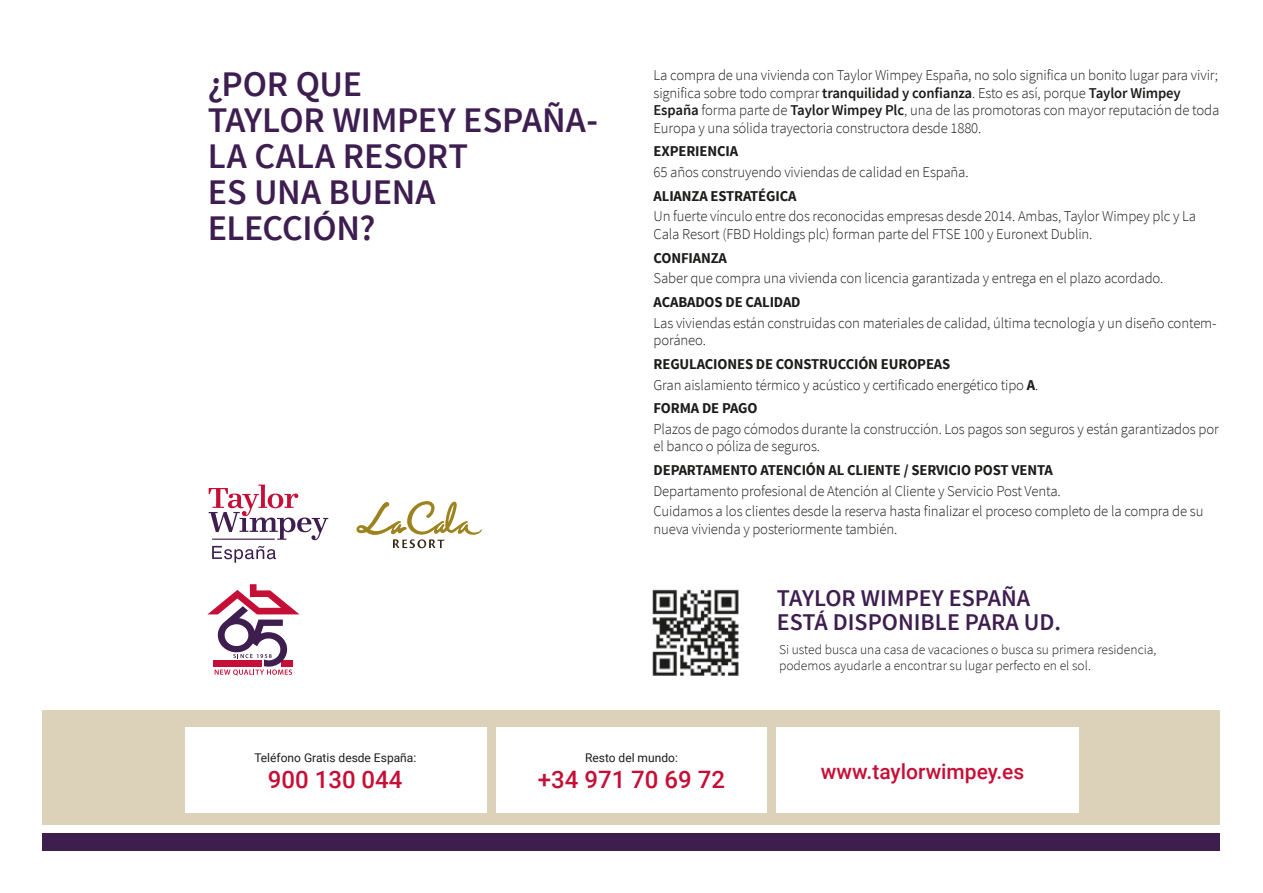
<style>
.page{position:relative;width:1263px;height:893px;background:#fff}
.page>*{position:absolute;margin:0;border:0;box-sizing:border-box;transform-origin:0 0}
.t1{font:600 36px/36px "Source Sans Pro";letter-spacing:-.005em;color:#3e1e50}
.t2{font:600 24px/24px "Source Sans Pro";color:#3e1e50}
.t3{font:500 24px "Roboto";color:#c60f37}
.t4{font:500 21px "Roboto";color:#c60f37}
.t5{font:300 15px/17.7px "Source Sans Pro";letter-spacing:-.01em;color:#1c1c1b}
.t6{font:700 15px "Source Sans Pro";letter-spacing:-.01em;color:#1c1c1b}
.t7{font:300 13.5px/16.2px "Source Sans Pro";color:#1c1c1b}
.t8{font:12px "Roboto";color:#1c1c1b}
.s1{font-weight:600}
.s2{font-weight:700}
</style>
<div class="page">
<div style="left:43px;top:710px;width:1177px;height:115px;background:#dcd1b9"></div>
<div style="left:43px;top:833px;width:1177px;height:17px;background:#3e1d4f"></div>
<div style="left:185px;top:727px;width:893px;height:85px;background:#fff"></div>
<div style="left:487px;top:722px;width:8px;height:95px;background:#dcd1b9"></div>
<div style="left:768px;top:722px;width:8px;height:95px;background:#dcd1b9"></div>
<img style="left:652px;top:589px;width:87px;height:87px">
<svg style="left:207px;top:584px;width:93px;height:91px"></svg>
<svg style="left:356px;top:501px;width:126px;height:47px"></svg>
<svg style="left:212px;top:546px;width:64px;height:17px"></svg>
<svg style="left:209px;top:485px;width:119px;height:55px"></svg>
<h1 class="t1" style="left:208px;top:67px;width:392px">¿POR QUE<br>TAYLOR WIMPEY ESPAÑA-<br>LA CALA RESORT<br>ES UNA BUENA<br>ELECCIÓN?</h1>
<p class="t5" style="left:653px;top:66px;width:567px">La compra de una vivienda con Taylor Wimpey España, no solo significa un bonito lugar para vivir; significa sobre todo comprar <span class="s1">tranquilidad y confianza</span>. Esto es así, porque <span class="s1">Taylor Wimpey España</span> forma parte de <span class="s1">Taylor Wimpey Plc</span>, una de las promotoras con mayor reputación de toda Europa y una sólida trayectoria constructora desde 1880.</p>
<p class="t6" style="left:653px;top:142px;width:86px">EXPERIENCIA</p>
<p class="t5" style="left:653px;top:163px;width:317px">65 años construyendo viviendas de calidad en España.</p>
<p class="t6" style="left:653px;top:186px;width:145px">ALIANZA ESTRATÉGICA</p>
<p class="t5" style="left:653px;top:208px;width:544px">Un fuerte vínculo entre dos reconocidas empresas desde 2014. Ambas, Taylor Wimpey plc y La<br>Cala Resort (FBD Holdings plc) forman parte del FTSE 100 y Euronext Dublin.</p>
<p class="t6" style="left:653px;top:248px;width:75px">CONFIANZA</p>
<p class="t5" style="left:653px;top:270px;width:511px">Saber que compra una vivienda con licencia garantizada y entrega en el plazo acordado.</p>
<p class="t6" style="left:653px;top:292px;width:149px">ACABADOS DE CALIDAD</p>
<p class="t5" style="left:653px;top:314px;width:564px">Las viviendas están construidas con materiales de calidad, última tecnología y un diseño contem&shy;poráneo.</p>
<p class="t5" style="left:653px;top:354px;width:386px;line-height:20.7px"><span class="s2">REGULACIONES DE CONSTRUCCIÓN EUROPEAS<br></span>Gran aislamiento térmico y acústico y certificado energético tipo <span class="s2">A</span>.</p>
<p class="t6" style="left:653px;top:398px;width:106px">FORMA DE PAGO</p>
<p class="t5" style="left:653px;top:420px;width:567px">Plazos de pago cómodos durante la construcción. Los pagos son seguros y están garantizados por el banco o póliza de seguros.</p>
<p class="t6" style="left:653px;top:460px;width:401px">DEPARTAMENTO ATENCIÓN AL CLIENTE / SERVICIO POST VENTA</p>
<p class="t5" style="left:653px;top:480px;width:551px;line-height:20.7px">Departamento profesional de Atención al Cliente y Servicio Post Venta.<br>Cuidamos a los clientes desde la reserva hasta finalizar el proceso completo de la compra de su</p>
<p class="t5" style="left:653px;top:520px;width:245px">nueva vivienda y posteriormente también.</p>
<h2 class="t2" style="left:777px;top:587px;width:286px">TAYLOR WIMPEY ESPAÑA<br>ESTÁ DISPONIBLE PARA UD.</h2>
<p class="t7" style="left:779px;top:642px;width:379px">Si usted busca una casa de vacaciones o busca su primera residencia, podemos ayudarle a encontrar su lugar perfecto en el sol.</p>
<p class="t8" style="left:254px;top:749px;width:163px">Teléfono Gratis desde España:</p>
<h2 class="t3" style="left:268px;top:762px;width:136px">900 130 044</h2>
<p class="t8" style="left:585px;top:749px;width:94px">Resto del mundo:</p>
<h2 class="t3" style="left:538px;top:762px;width:189px">+34 971 70 69 72</h2>
<h3 class="t4" style="left:821px;top:757px;width:205px">www.taylorwimpey.es</h3>
</div>
